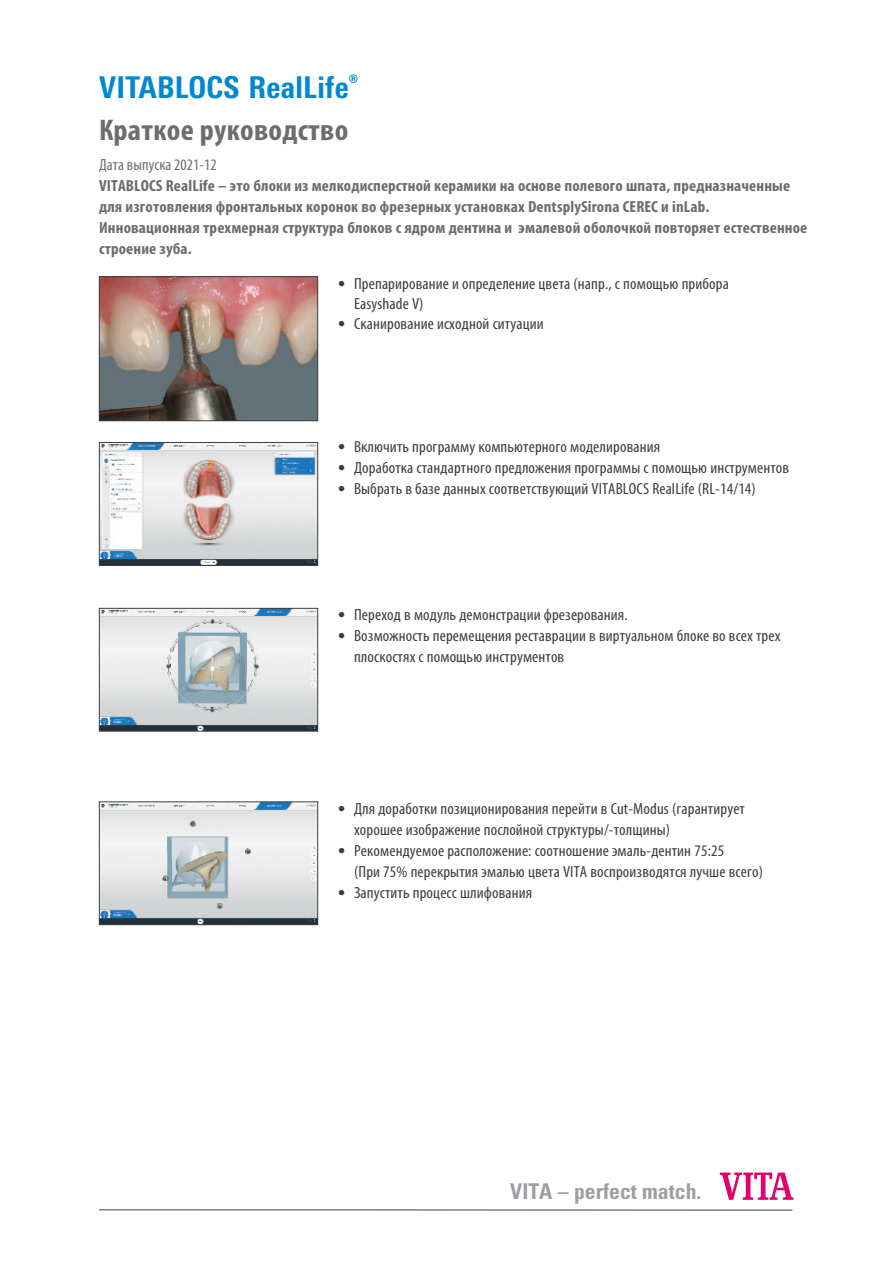
<style>
.page{position:relative;width:893px;height:1263px;background:#fff}
.page>*{position:absolute;margin:0;border:0;box-sizing:border-box;transform-origin:0 0}
.t1{font:800 condensed 30px "Univers Next Pro";letter-spacing:.01em;color:#0089cf}
.t2{font:700 condensed 30px "Myriad Pro";letter-spacing:.01em;color:#6c6d70;scale:1.05 1}
.t3{font:700 condensed 21.75px "Univers LT Std";color:#9d9fa2}
.t4{font:condensed 16.2px/21px "Myriad Pro";letter-spacing:.01em;color:#3e3e3f;scale:1.05 1}
.t5{font:700 condensed 16.2px/21px "Myriad Pro";letter-spacing:.01em;color:#6c6d70;scale:1.05 1}
.t6{font:condensed 16.2px "Myriad Pro";letter-spacing:.01em;color:#6c6d70}
.s1{font-family:"Univers LT";font-weight:300;font-size:15px}
</style>
<div class="page">
<img style="left:101px;top:278px;width:215px;height:141px">
<div style="left:99px;top:276px;width:219px;height:145px;border:1px solid #3e3e3f"></div>
<img style="left:101px;top:444px;width:215px;height:120px">
<div style="left:99px;top:442px;width:219px;height:124px;border:1px solid #3e3e3f"></div>
<img style="left:101px;top:610px;width:215px;height:119px">
<div style="left:99px;top:608px;width:219px;height:123px;border:1px solid #3e3e3f"></div>
<img style="left:101px;top:803px;width:215px;height:120px">
<div style="left:99px;top:801px;width:219px;height:124px;border:1px solid #3e3e3f"></div>
<svg style="left:720px;top:1172px;width:73px;height:28px"></svg>
<hr style="left:99px;top:1209px;width:693px;height:1px;background:#3e3e3f">
<h1 class="t1" style="left:99px;top:76px;width:260px">VITABLOCS RealLife<sup>®</sup></h1>
<h1 class="t2" style="left:99px;top:120px;width:239px">Краткое руководство</h1>
<p class="t6" style="left:99px;top:159px;width:119px">Дата выпуска 2021-12</p>
<p class="t5" style="left:99px;top:177px;width:676px">VITABLOCS RealLife – это блоки из мелкодисперстной керамики на основе полевого шпата, предназначенные для изготовления фронтальных коронок во фрезерных установках DentsplySirona CEREC и inLab.<br>Инновационная трехмерная структура блоков с ядром дентина и эмалевой оболочкой повторяет естественное строение зуба.</p>
<p class="t4" style="left:354px;top:274px;width:358px;line-height:20.2px;text-indent:-17px"><span class="s1">•</span> Препарирование и определение цвета (напр., с помощью прибора<br>Easyshade V)</p>
<p class="t4" style="left:337px;top:314px;width:198px"><span class="s1">•</span> Сканирование исходной ситуации</p>
<p class="t4" style="left:337px;top:438px;width:309px"><span class="s1">•</span> Включить программу компьютерного моделирования</p>
<p class="t4" style="left:337px;top:459px;width:432px"><span class="s1">•</span> Доработка стандартного предложения программы с помощью инструментов</p>
<p class="t4" style="left:337px;top:480px;width:400px"><span class="s1">•</span> Выбрать в базе данных соответствующий VITABLOCS RealLife (RL-14/14)</p>
<p class="t4" style="left:337px;top:606px;width:278px"><span class="s1">•</span> Переход в модуль демонстрации фрезерования.</p>
<p class="t4" style="left:354px;top:627px;width:408px;text-indent:-17px"><span class="s1">•</span> Возможность перемещения реставрации в виртуальном блоке во всех трех плоскостях с помощью инструментов</p>
<p class="t4" style="left:354px;top:799px;width:374px;text-indent:-17px"><span class="s1">•</span> Для доработки позиционирования перейти в Cut-Modus (гарантирует хорошее изображение послойной структуры/-толщины)</p>
<p class="t4" style="left:354px;top:841px;width:391px;text-indent:-17px"><span class="s1">•</span> Рекомендуемое расположение: соотношение эмаль-дентин 75:25<br>(При 75% перекрытия эмалью цвета VITA воспроизводятся лучше всего)</p>
<p class="t4" style="left:337px;top:883px;width:187px"><span class="s1">•</span> Запустить процесс шлифования</p>
<h2 class="t3" style="left:510px;top:1184px;width:193px">VITA – perfect match.</h2>
</div>
